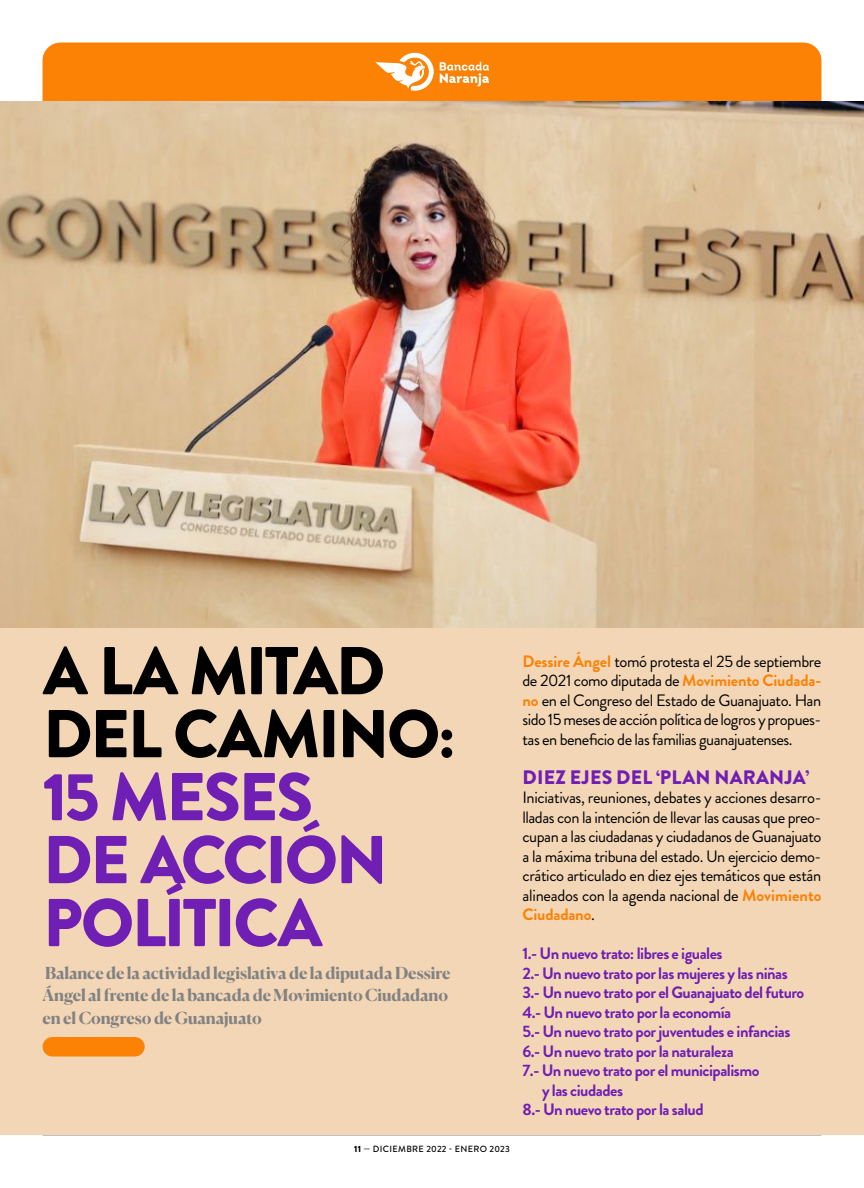
<style>
.page{position:relative;width:864px;height:1188px;background:#fff}
.page>*{position:absolute;margin:0;border:0;box-sizing:border-box;transform-origin:0 0}
.t1{font:900 67.5px/63px "Brandon Grotesque";letter-spacing:-.035em;color:#6f1fb4}
.t2{font:900 67.5px/63px "Brandon Grotesque";letter-spacing:-.035em;color:#000}
.t3{font:900 19.5px "Brandon Grotesque";letter-spacing:.01em;color:#6f1fb4}
.t4{font:16.5px/19.5px "Brandon Grotesque";letter-spacing:-.025em;color:#000;text-align:justify}
.t5{font:700 16.5px "Brandon Grotesque";letter-spacing:-.03em;color:#6f1fb4}
.t6{font:700 16.5px/22.5px "Canela";letter-spacing:-.01em;color:#828282}
.t7{font:500 9px "Brandon Grotesque";letter-spacing:.04em;color:#000}
.s1{font-weight:900}
.s2{font-weight:700;color:#fc8205}
</style>
<div class="page">
<div style="left:43px;top:43px;width:778px;height:58px;background:#fc8205"></div>
<svg style="left:375px;top:53px;width:59px;height:38px"></svg>
<svg style="left:440px;top:62px;width:49px;height:25px"></svg>
<div style="left:0;top:101px;width:864px;height:1034px;background:#f3d6b6"></div>
<img style="left:0;top:101px;width:864px;height:527px">
<div style="left:52px;top:1037px;width:83px;height:20px;background:#fc8205"></div>
<h1 class="t2" style="left:43px;top:640px;width:414px">A LA MITAD<br>DEL CAMINO:</h1>
<h1 class="t1" style="left:43px;top:766px;width:347px">15 MESES<br>DE ACCIÓN<br>POLÍTICA</h1>
<p class="t6" style="left:43px;top:960px;width:410px">Balance de la actividad legislativa de la diputada Dessire<br>Ángel al frente de la bancada de Movimiento Ciudadano en el Congreso de Guanajuato</p>
<p class="t7" style="left:354px;top:1142px;width:157px"><span class="s1">11</span> — DICIEMBRE 2022 - ENERO 2023</p>
<p class="t4" style="left:522px;top:651px;width:301px"><span class="s2">Dessire Ángel</span> tomó protesta el 25 de septiembre de 2021 como diputada de <span class="s2">Movimiento Ciudada&shy;no</span> en el Congreso del Estado de Guanajuato. Han sido 15 meses de acción política de logros y propues&shy;tas en beneficio de las familias guanajuatenses.</p>
<p class="t3" style="left:523px;top:763px;width:288px">DIEZ EJES DEL ‘PLAN NARANJA’</p>
<p class="t4" style="left:522px;top:788px;width:301px">Iniciativas, reuniones, debates y acciones desarro&shy;lladas con la intención de llevar las causas que preo&shy;cupan a las ciudadanas y ciudadanos de Guanajuato a la máxima tribuna del estado. Un ejercicio demo&shy;crático articulado en diez ejes temáticos que están alineados con la agenda nacional de <span class="s2">Movimiento Ciudadano</span>.</p>
<p class="t5" style="left:522px;top:942px;width:202px">1.- Un nuevo trato: libres e iguales</p>
<p class="t5" style="left:522px;top:961px;width:267px">2.- Un nuevo trato por las mujeres y las niñas</p>
<p class="t5" style="left:522px;top:981px;width:283px">3.- Un nuevo trato por el Guanajuato del futuro</p>
<p class="t5" style="left:522px;top:1000px;width:210px">4.- Un nuevo trato por la economía</p>
<p class="t5" style="left:522px;top:1020px;width:269px">5.- Un nuevo trato por juventudes e infancias</p>
<p class="t5" style="left:522px;top:1039px;width:213px">6.- Un nuevo trato por la naturaleza</p>
<p class="t5" style="left:522px;top:1059px;width:239px">7.- Un nuevo trato por el municipalismo</p>
<p class="t5" style="left:542px;top:1078px;width:83px">y las ciudades</p>
<p class="t5" style="left:522px;top:1098px;width:183px">8.- Un nuevo trato por la salud</p>
</div>
